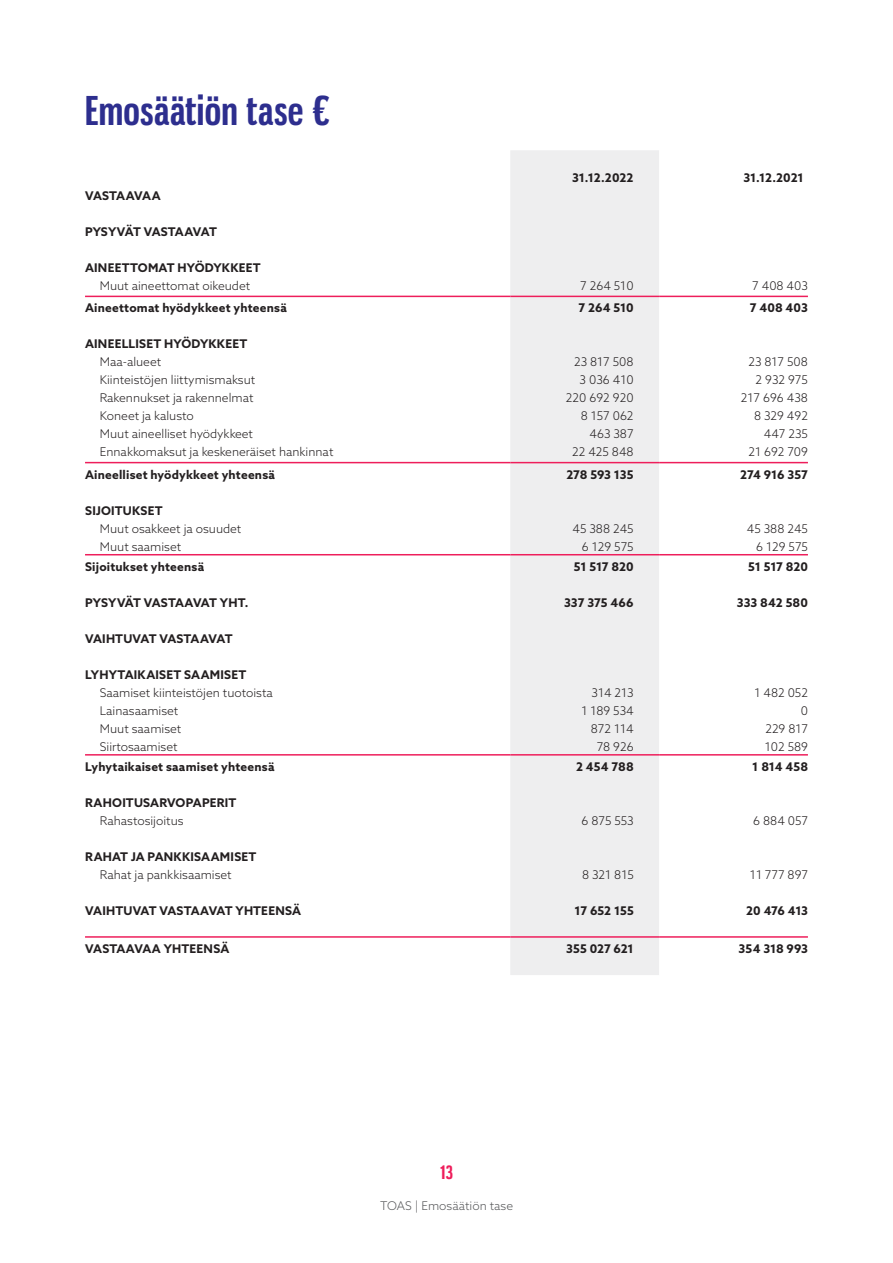
<style>
.page{position:relative;width:893px;height:1263px;background:#fff}
.page>*{position:absolute;margin:0;border:0;box-sizing:border-box;transform-origin:0 0}
.t1{font:700 39px "Gnuolane Rg";letter-spacing:.01em;color:#2d2e8e}
.t2{font:700 18px "Gnuolane Rg";color:#ee1e5b}
.t3{font:300 12px "Azo Sans";color:#231f20}
.t4{font:700 12px "Azo Sans";letter-spacing:.015em;color:#231f20}
.t5{font:700 12px "Azo Sans";letter-spacing:-.015em;color:#231f20}
.t6{font:700 12px "Azo Sans";letter-spacing:-.005em;color:#231f20}
.t7{font:300 12px "Azo Sans";color:#57585a}
.t8{font:700 12px "Azo Sans";letter-spacing:-.01em;color:#231f20}
.t9{font:700 12px "Azo Sans";letter-spacing:-.025em;color:#231f20}
</style>
<div class="page">
<div style="left:510px;top:150px;width:149px;height:825px;background:#eeeeef"></div>
<hr style="left:85px;top:296px;width:425px;height:1px;background:#ee1e5b">
<hr style="left:85px;top:462px;width:425px;height:1px;background:#ee1e5b">
<hr style="left:85px;top:554px;width:425px;height:1px;background:#ee1e5b">
<hr style="left:85px;top:754px;width:425px;height:1px;background:#ee1e5b">
<hr style="left:85px;top:936px;width:425px;height:2px;background:#ee1e5b">
<hr style="left:510px;top:296px;width:149px;height:1px;background:#ee1e5b">
<hr style="left:659px;top:296px;width:149px;height:1px;background:#ee1e5b">
<hr style="left:510px;top:462px;width:149px;height:1px;background:#ee1e5b">
<hr style="left:659px;top:462px;width:149px;height:1px;background:#ee1e5b">
<hr style="left:510px;top:554px;width:149px;height:1px;background:#ee1e5b">
<hr style="left:659px;top:554px;width:149px;height:1px;background:#ee1e5b">
<hr style="left:510px;top:754px;width:149px;height:1px;background:#ee1e5b">
<hr style="left:659px;top:754px;width:149px;height:1px;background:#ee1e5b">
<hr style="left:510px;top:936px;width:149px;height:2px;background:#ee1e5b">
<hr style="left:659px;top:936px;width:149px;height:2px;background:#ee1e5b">
<h1 class="t1" style="left:85px;top:87px;width:246px">Emosäätiön tase €</h1>
<p class="t4" style="left:572px;top:170px;width:63px">31.12.2022</p>
<p class="t4" style="left:743px;top:170px;width:62px">31.12.2021</p>
<p class="t5" style="left:85px;top:188px;width:77px">VASTAAVAA</p>
<p class="t9" style="left:85px;top:224px;width:133px">PYSYVÄT VASTAAVAT</p>
<p class="t4" style="left:85px;top:260px;width:177px">AINEETTOMAT HYÖDYKKEET</p>
<p class="t3" style="left:100px;top:278px;width:152px">Muut aineettomat oikeudet</p>
<p class="t3" style="left:580px;top:278px;width:55px">7 264 510</p>
<p class="t3" style="left:752px;top:278px;width:57px">7 408 403</p>
<p class="t4" style="left:85px;top:300px;width:203px">Aineettomat hyödykkeet yhteensä</p>
<p class="t4" style="left:578px;top:300px;width:57px">7 264 510</p>
<p class="t4" style="left:750px;top:300px;width:60px">7 408 403</p>
<p class="t4" style="left:85px;top:336px;width:164px">AINEELLISET HYÖDYKKEET</p>
<p class="t3" style="left:100px;top:354px;width:63px">Maa-alueet</p>
<p class="t3" style="left:574px;top:354px;width:61px">23 817 508</p>
<p class="t3" style="left:748px;top:354px;width:61px">23 817 508</p>
<p class="t3" style="left:100px;top:372px;width:157px">Kiinteistöjen liittymismaksut</p>
<p class="t3" style="left:580px;top:372px;width:55px">3 036 410</p>
<p class="t3" style="left:756px;top:372px;width:54px">2 932 975</p>
<p class="t3" style="left:100px;top:390px;width:155px">Rakennukset ja rakennelmat</p>
<p class="t3" style="left:566px;top:390px;width:69px">220 692 920</p>
<p class="t3" style="left:741px;top:390px;width:69px">217 696 438</p>
<p class="t3" style="left:100px;top:408px;width:96px">Koneet ja kalusto</p>
<p class="t3" style="left:581px;top:408px;width:54px">8 157 062</p>
<p class="t3" style="left:754px;top:408px;width:55px">8 329 492</p>
<p class="t3" style="left:100px;top:426px;width:155px">Muut aineelliset hyödykkeet</p>
<p class="t3" style="left:589px;top:426px;width:46px">463 387</p>
<p class="t3" style="left:764px;top:426px;width:46px">447 235</p>
<p class="t3" style="left:100px;top:444px;width:235px">Ennakkomaksut ja keskeneräiset hankinnat</p>
<p class="t3" style="left:572px;top:444px;width:63px">22 425 848</p>
<p class="t3" style="left:748px;top:444px;width:61px">21 692 709</p>
<p class="t4" style="left:85px;top:466px;width:191px">Aineelliset hyödykkeet yhteensä</p>
<p class="t5" style="left:566px;top:466px;width:69px">278 593 135</p>
<p class="t8" style="left:740px;top:466px;width:69px">274 916 357</p>
<p class="t4" style="left:85px;top:502px;width:79px">SIJOITUKSET</p>
<p class="t3" style="left:100px;top:520px;width:143px">Muut osakkeet ja osuudet</p>
<p class="t3" style="left:572px;top:520px;width:63px">45 388 245</p>
<p class="t3" style="left:747px;top:520px;width:63px">45 388 245</p>
<p class="t3" style="left:100px;top:538px;width:83px">Muut saamiset</p>
<p class="t3" style="left:582px;top:538px;width:53px">6 129 575</p>
<p class="t3" style="left:756px;top:538px;width:53px">6 129 575</p>
<p class="t4" style="left:85px;top:558px;width:121px">Sijoitukset yhteensä</p>
<p class="t4" style="left:574px;top:558px;width:61px">51 517 820</p>
<p class="t4" style="left:748px;top:558px;width:61px">51 517 820</p>
<p class="t6" style="left:85px;top:594px;width:165px">PYSYVÄT VASTAAVAT YHT.</p>
<p class="t4" style="left:564px;top:594px;width:71px">337 375 466</p>
<p class="t4" style="left:737px;top:594px;width:73px">333 842 580</p>
<p class="t5" style="left:85px;top:630px;width:149px">VAIHTUVAT VASTAAVAT</p>
<p class="t4" style="left:85px;top:666px;width:163px">LYHYTAIKAISET SAAMISET</p>
<p class="t3" style="left:100px;top:684px;width:175px">Saamiset kiinteistöjen tuotoista</p>
<p class="t3" style="left:591px;top:684px;width:44px">314 213</p>
<p class="t3" style="left:754px;top:684px;width:55px">1 482 052</p>
<p class="t3" style="left:100px;top:702px;width:80px">Lainasaamiset</p>
<p class="t3" style="left:581px;top:702px;width:54px">1 189 534</p>
<p class="t3" style="left:801px;top:702px;width:9px">0</p>
<p class="t3" style="left:100px;top:720px;width:83px">Muut saamiset</p>
<p class="t3" style="left:591px;top:720px;width:44px">872 114</p>
<p class="t3" style="left:765px;top:720px;width:44px">229 817</p>
<p class="t3" style="left:100px;top:738px;width:79px">Siirtosaamiset</p>
<p class="t3" style="left:597px;top:738px;width:39px">78 926</p>
<p class="t3" style="left:765px;top:738px;width:45px">102 589</p>
<p class="t4" style="left:85px;top:758px;width:191px">Lyhytaikaiset saamiset yhteensä</p>
<p class="t4" style="left:576px;top:758px;width:59px">2 454 788</p>
<p class="t4" style="left:752px;top:758px;width:57px">1 814 458</p>
<p class="t4" style="left:85px;top:794px;width:153px">RAHOITUSARVOPAPERIT</p>
<p class="t3" style="left:100px;top:813px;width:85px">Rahastosijoitus</p>
<p class="t3" style="left:581px;top:813px;width:54px">6 875 553</p>
<p class="t3" style="left:753px;top:813px;width:56px">6 884 057</p>
<p class="t4" style="left:85px;top:848px;width:173px">RAHAT JA PANKKISAAMISET</p>
<p class="t3" style="left:100px;top:867px;width:133px">Rahat ja pankkisaamiset</p>
<p class="t3" style="left:582px;top:867px;width:53px">8 321 815</p>
<p class="t3" style="left:750px;top:867px;width:60px">11 777 897</p>
<p class="t4" style="left:85px;top:902px;width:217px">VAIHTUVAT VASTAAVAT YHTEENSÄ</p>
<p class="t4" style="left:575px;top:902px;width:61px">17 652 155</p>
<p class="t4" style="left:746px;top:902px;width:63px">20 476 413</p>
<p class="t4" style="left:85px;top:940px;width:146px">VASTAAVAA YHTEENSÄ</p>
<p class="t8" style="left:566px;top:940px;width:69px">355 027 621</p>
<p class="t4" style="left:739px;top:940px;width:71px">354 318 993</p>
<h2 class="t2" style="left:440px;top:1161px;width:14px">13</h2>
<p class="t7" style="left:380px;top:1198px;width:135px">TOAS | Emosäätiön tase</p>
</div>
